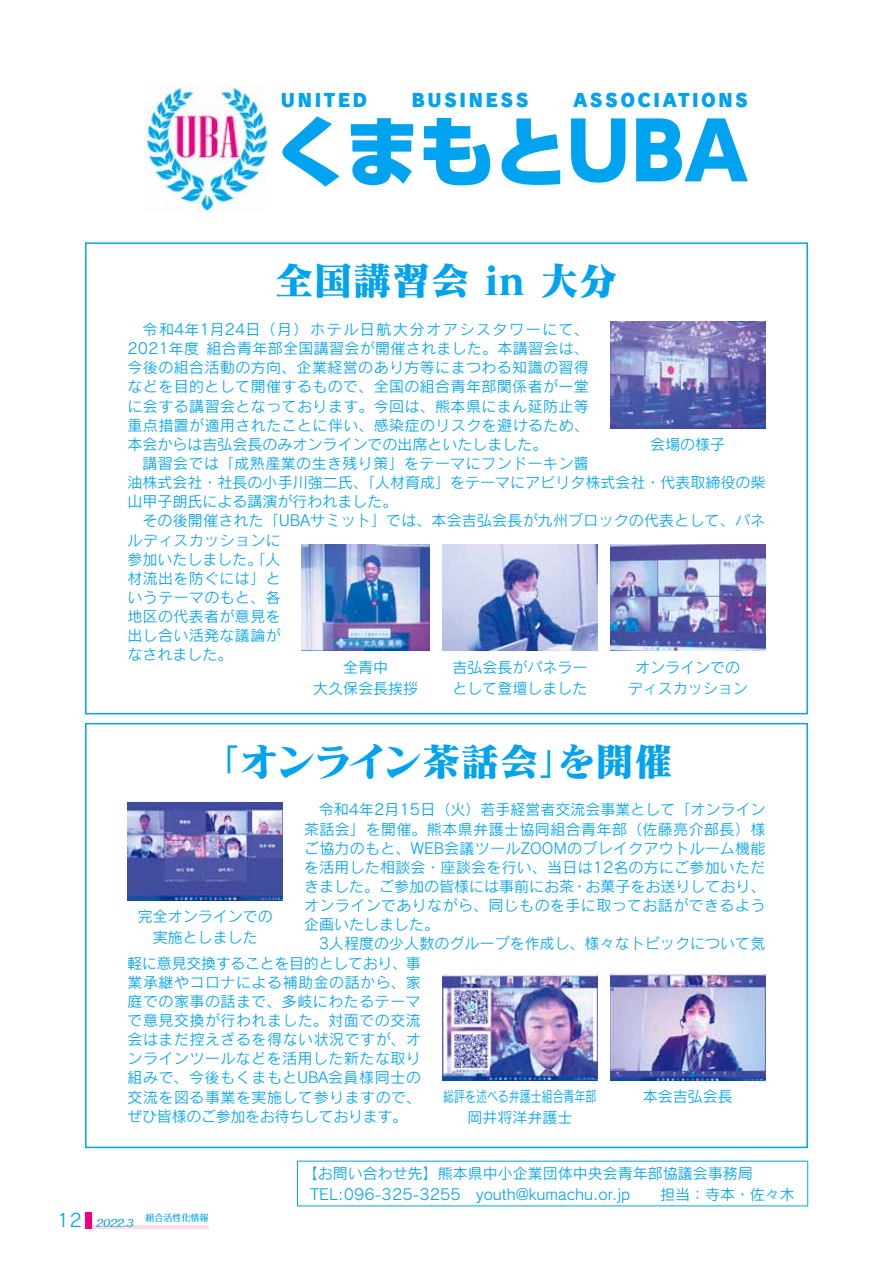
<style>
.page{position:relative;width:893px;height:1263px;background:#fff}
.page>*{position:absolute;margin:0;border:0;box-sizing:border-box;transform-origin:0 0}
.t1{font:800 78px "UD Shin Go Pr 6 N";letter-spacing:-.04em;color:#00a3f0}
.t2{font:39px "Matisse Pro EB";letter-spacing:-.02em;color:#00a3f0}
.t3{font:39px "Matisse Pro EB";color:#00a3f0}
.t4{font:18px "Rodin Pro UB";letter-spacing:.12em;color:#00a3f0}
.t5{font:15px/19.2px "Rodin Pro M";letter-spacing:.005em;color:#00a3f0}
.t6{font:15px/19.2px "Rodin Pro M";letter-spacing:.035em;color:#00a3f0}
.t7{font:15px "Rodin Pro M";letter-spacing:.005em;color:#00a3f0;scale:.73 1}
.t8{font:italic 500 10.05px "Folk Pro";color:#00a3f0}
.t9{font:500 9px "Folk Pro";color:#00a3f0}
.s1{font-family:"Rodin Pro M";font-weight:400;font-style:normal;font-size:18px}
</style>
<div class="page">
<img style="left:145px;top:85px;width:124px;height:128px">
<div style="left:85px;top:242px;width:723px;height:472px;border:2px solid #00a3f0"></div>
<div style="left:85px;top:723px;width:723px;height:425px;border:2px solid #00a3f0"></div>
<img style="left:610px;top:322px;width:155px;height:106px">
<img style="left:610px;top:544px;width:155px;height:107px">
<img style="left:442px;top:544px;width:155px;height:107px">
<img style="left:302px;top:544px;width:127px;height:107px">
<img style="left:128px;top:802px;width:155px;height:98px">
<img style="left:610px;top:974px;width:155px;height:106px">
<img style="left:442px;top:974px;width:155px;height:106px">
<hr style="left:297px;top:1161px;width:511px;height:1px;background:#00a3f0">
<hr style="left:297px;top:1161px;width:1px;height:45px;background:#00a3f0">
<hr style="left:807px;top:1161px;width:1px;height:45px;background:#00a3f0">
<hr style="left:297px;top:1206px;width:511px;height:1px;background:#00a3f0">
<hr style="left:85px;top:1225px;width:123px;height:4px;background:#fcdbea">
<div style="left:85px;top:1213px;width:6px;height:16px;background:#f10082"></div>
<p class="t4" style="left:281px;top:87px;width:88px">UNITED</p>
<p class="t4" style="left:412px;top:87px;width:119px">BUSINESS</p>
<p class="t4" style="left:573px;top:87px;width:176px">ASSOCIATIONS</p>
<h1 class="t1" style="left:272px;top:88px;width:478px">くまもとUBA</h1>
<h2 class="t3" style="left:275px;top:255px;width:345px">全国講習会 in 大分</h2>
<p class="t5" style="left:128px;top:319px;width:463px;text-align:justify;text-indent:15px">令和4年1月24日（月）ホテル日航大分オアシスタワーにて、2021年度 組合青年部全国講習会が開催されました。本講習会は、今後の組合活動の方向、企業経営のあり方等にまつわる知識の習得などを目的として開催するもので、全国の組合青年部関係者が一堂に会する講習会となっております。今回は、熊本県にまん延防止等重点措置が適用されたことに伴い、感染症のリスクを避けるため、本会からは吉弘会長のみオンラインでの出席といたしました。</p>
<p class="t5" style="left:128px;top:453px;width:639px;text-indent:15px">講習会では「成熟産業の生き残り策」をテーマにフンドーキン醬<br>油株式会社・社長の小手川強二氏、「人材育成」をテーマにアビリタ株式会社・代表取締役の柴山甲子朗氏による講演が行われました。</p>
<p class="t5" style="left:128px;top:511px;width:639px;text-indent:15px">その後開催された「UBAサミット」では、本会吉弘会長が九州ブロックの代表として、パネルディスカッションに<br>参加いたしました。「人<br>材流出を防ぐには」と<br>いうテーマのもと、各<br>地区の代表者が意見を<br>出し合い活発な議論が<br>なされました。</p>
<p class="t5" style="left:650px;top:434px;width:76px">会場の様子</p>
<p class="t5" style="left:452px;top:656px;width:136px;line-height:21.3px">吉弘会長がパネラーとして登壇しました</p>
<p class="t5" style="left:313px;top:656px;width:106px;line-height:21.3px;text-align:center">全青中<br>大久保会長挨拶</p>
<p class="t5" style="left:628px;top:656px;width:121px;line-height:21.3px;text-align:center">オンラインでのディスカッション</p>
<h2 class="t2" style="left:200px;top:736px;width:475px">「オンライン茶話会」を開催</h2>
<p class="t5" style="left:304px;top:800px;width:463px;text-align:justify;text-indent:15px">令和4年2月15日（火）若手経営者交流会事業として「オンライン茶話会」を開催。熊本県弁護士協同組合青年部（佐藤亮介部長）様ご協力のもと、WEB会議ツールZOOMのブレイクアウトルーム機能を活用した相談会・座談会を行い、当日は12名の方にご参加いただきました。ご参加の皆様には事前にお茶・お菓子をお送りしており、オンラインでありながら、同じものを手に取ってお話ができるよう企画いたしました。</p>
<p class="t6" style="left:128px;top:934px;width:639px;text-indent:191px">3人程度の少人数のグループを作成し、様々なトピックについて気軽に意見交換することを目的としており、事<br>業承継やコロナによる補助金の話から、家<br>庭での家事の話まで、多岐にわたるテーマ<br>で意見交換が行われました。対面での交流<br>会はまだ控えざるを得ない状況ですが、オ<br>ンラインツールなどを活用した新たな取り<br>組みで、今後もくまもとUBA会員様同士の<br>交流を図る事業を実施して参りますので、<br>ぜひ皆様のご参加をお待ちしております。</p>
<p class="t5" style="left:138px;top:905px;width:137px;line-height:21.3px;text-align:center">完全オンラインでの実施としました</p>
<p class="t7" style="left:443px;top:1087px;width:212px">総評を述べる弁護士組合青年部</p>
<p class="t5" style="left:643px;top:1086px;width:91px">本会吉弘会長</p>
<p class="t5" style="left:467px;top:1108px;width:106px">岡井将洋弁護士</p>
<p class="t8" style="left:57px;top:1214px;width:80px"><span class="s1">1 2</span> 2022.3</p>
<p class="t9" style="left:145px;top:1210px;width:64px">組合活性化情報</p>
<p class="t5" style="left:310px;top:1162px;width:486px;line-height:21.3px;text-indent:-8px">【お問い合わせ先】熊本県中小企業団体中央会青年部協議会事務局<br>TEL:096-325-3255　youth@kumachu.or.jp　　担当：寺本・佐々木</p>
</div>
